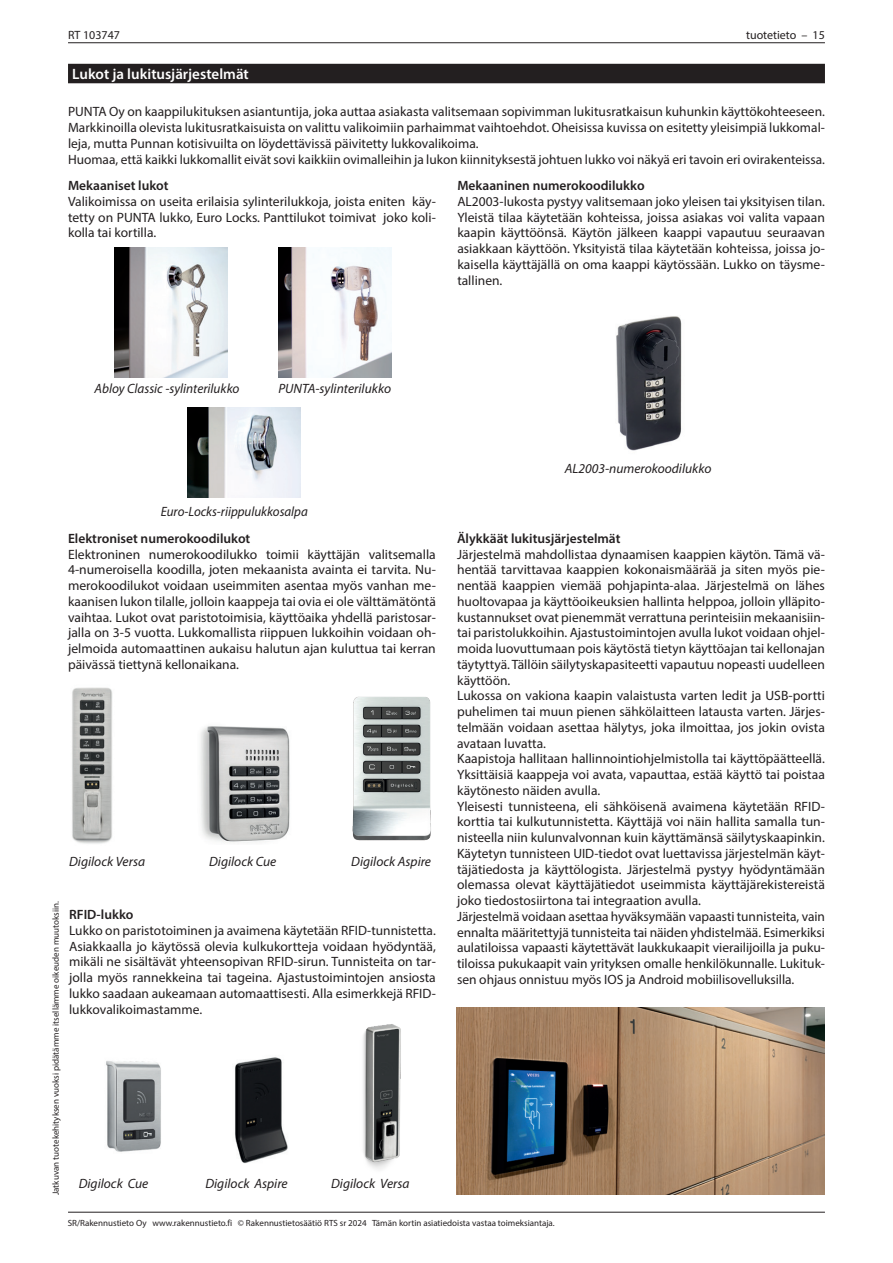
<style>
.page{position:relative;width:893px;height:1263px;background:#fff}
.page>*{position:absolute;margin:0;border:0;box-sizing:border-box;transform-origin:0 0}
.t1{font:600 15px "Myriad Pro";color:#fff}
.t2{font:13.5px/15.8px "Myriad Pro";color:#231f20;text-align:justify}
.t3{font:italic 13.5px "Myriad Pro";color:#231f20}
.t4{font:600 13.5px "Myriad Pro";color:#231f20}
.t5{font:italic 13.5px "Myriad Pro";color:#231f20;scale:.96 1}
.t6{font:12px "Myriad Pro";color:#231f20}
.t7{font:9px "Myriad Pro";color:#231f20}
</style>
<div class="page">
<hr style="left:68px;top:1212px;width:757px;height:1px;background:#231f20">
<hr style="left:68px;top:42px;width:757px;height:1px;background:#231f20">
<img style="left:115px;top:248px;width:112px;height:129px">
<img style="left:279px;top:248px;width:112px;height:129px">
<img style="left:188px;top:408px;width:112px;height:89px">
<img style="left:616px;top:316px;width:66px;height:135px">
<img style="left:72px;top:687px;width:41px;height:157px">
<img style="left:200px;top:726px;width:90px;height:117px">
<img style="left:352px;top:696px;width:79px;height:145px">
<div style="left:68px;top:64px;width:757px;height:19px;background:#231f20"></div>
<img style="left:106px;top:1061px;width:55px;height:91px">
<img style="left:235px;top:1057px;width:53px;height:106px">
<img style="left:363px;top:1024px;width:38px;height:145px">
<img style="left:457px;top:1008px;width:368px;height:187px">
<p class="t6" style="left:68px;top:27px;width:54px">RT 103747</p>
<p class="t6" style="left:746px;top:27px;width:80px">tuotetieto – 15</p>
<p class="t1" style="left:72px;top:64px;width:178px">Lukot ja lukitusjärjestelmät</p>
<p class="t2" style="left:68px;top:104px;width:758px;text-align:left">PUNTA Oy on kaappilukituksen asiantuntija, joka auttaa asiakasta valitsemaan sopivimman lukitusratkaisun kuhunkin käyttökohteeseen.<br>Markkinoilla olevista lukitusratkaisuista on valittu valikoimiin parhaimmat vaihtoehdot. Oheisissa kuvissa on esitetty yleisimpiä lukkomal&shy;leja, mutta Punnan kotisivuilta on löydettävissä päivitetty lukkovalikoima.<br>Huomaa, että kaikki lukkomallit eivät sovi kaikkiin ovimalleihin ja lukon kiinnityksestä johtuen lukko voi näkyä eri tavoin eri ovirakenteissa.</p>
<p class="t4" style="left:68px;top:177px;width:102px">Mekaaniset lukot</p>
<p class="t2" style="left:68px;top:193px;width:369px">Valikoimissa on useita erilaisia sylinterilukkoja, joista eniten käy&shy;tetty on PUNTA lukko, Euro Locks. Panttilukot toimivat joko koli&shy;kolla tai kortilla.</p>
<p class="t4" style="left:457px;top:177px;width:189px">Mekaaninen numerokoodilukko</p>
<p class="t2" style="left:457px;top:193px;width:369px">AL2003-lukosta pystyy valitsemaan joko yleisen tai yksityisen tilan.<br>Yleistä tilaa käytetään kohteissa, joissa asiakas voi valita vapaan kaapin käyttöönsä. Käytön jälkeen kaappi vapautuu seuraavan asiakkaan käyttöön. Yksityistä tilaa käytetään kohteissa, joissa jo&shy;kaisella käyttäjällä on oma kaappi käytössään. Lukko on täysme&shy;tallinen.</p>
<p class="t3" style="left:95px;top:380px;width:146px">Abloy Classic -sylinterilukko</p>
<p class="t3" style="left:278px;top:380px;width:114px">PUNTA-sylinterilukko</p>
<p class="t5" style="left:161px;top:503px;width:155px">Euro-Locks-riippulukkosalpa</p>
<p class="t4" style="left:68px;top:530px;width:184px">Elektroniset numerokoodilukot</p>
<p class="t2" style="left:68px;top:546px;width:369px">Elektroninen numerokoodilukko toimii käyttäjän valitsemalla 4-numeroisella koodilla, joten mekaanista avainta ei tarvita. Nu&shy;merokoodilukot voidaan useimmiten asentaa myös vanhan me&shy;kaanisen lukon tilalle, jolloin kaappeja tai ovia ei ole välttämätöntä vaihtaa. Lukot ovat paristotoimisia, käyttöaika yhdellä paristosar&shy;jalla on 3-5 vuotta. Lukkomallista riippuen lukkoihin voidaan oh&shy;jelmoida automaattinen aukaisu halutun ajan kuluttua tai kerran päivässä tiettynä kellonaikana.</p>
<p class="t3" style="left:69px;top:853px;width:77px">Digilock Versa</p>
<p class="t3" style="left:209px;top:853px;width:69px">Digilock Cue</p>
<p class="t3" style="left:351px;top:853px;width:81px">Digilock Aspire</p>
<p class="t7" style="left:50px;top:1195px;width:295px;rotate:-90deg">Jatkuvan tuotekehityksen vuoksi pidätämme itsellämme oikeuden muutoksiin.</p>
<p class="t4" style="left:69px;top:906px;width:66px">RFID-lukko</p>
<p class="t2" style="left:69px;top:922px;width:368px">Lukko on paristotoiminen ja avaimena käytetään RFID-tunnistetta.<br>Asiakkaalla jo käytössä olevia kulkukortteja voidaan hyödyntää, mikäli ne sisältävät yhteensopivan RFID-sirun. Tunnisteita on tar&shy;jolla myös rannekkeina tai tageina. Ajastustoimintojen ansiosta lukko saadaan aukeamaan automaattisesti. Alla esimerkkejä RFID&shy;lukkovalikoimastamme.</p>
<p class="t3" style="left:79px;top:1175px;width:71px">Digilock Cue</p>
<p class="t3" style="left:205px;top:1175px;width:84px">Digilock Aspire</p>
<p class="t3" style="left:331px;top:1175px;width:80px">Digilock Versa</p>
<p class="t3" style="left:565px;top:460px;width:148px">AL2003-numerokoodilukko</p>
<p class="t4" style="left:457px;top:530px;width:165px">Älykkäät lukitusjärjestelmät</p>
<p class="t2" style="left:457px;top:546px;width:369px;text-align:left">Järjestelmä mahdollistaa dynaamisen kaappien käytön. Tämä vä&shy;hentää tarvittavaa kaappien kokonaismäärää ja siten myös pie&shy;nentää kaappien viemää pohjapinta-alaa. Järjestelmä on lähes huoltovapaa ja käyttöoikeuksien hallinta helppoa, jolloin ylläpito&shy;kustannukset ovat pienemmät verrattuna perinteisiin mekaanisiin&shy;tai paristolukkoihin. Ajastustoimintojen avulla lukot voidaan ohjel&shy;moida luovuttumaan pois käytöstä tietyn käyttöajan tai kellonajan täytyttyä. Tällöin säilytyskapasiteetti vapautuu nopeasti uudelleen käyttöön.<br>Lukossa on vakiona kaapin valaistusta varten ledit ja USB-portti puhelimen tai muun pienen sähkölaitteen latausta varten. Järjes&shy;telmään voidaan asettaa hälytys, joka ilmoittaa, jos jokin ovista avataan luvatta.<br>Kaapistoja hallitaan hallinnointiohjelmistolla tai käyttöpäätteellä.<br>Yksittäisiä kaappeja voi avata, vapauttaa, estää käyttö tai poistaa käytönesto näiden avulla.<br>Yleisesti tunnisteena, eli sähköisenä avaimena käytetään RFID&shy;korttia tai kulkutunnistetta. Käyttäjä voi näin hallita samalla tun&shy;nisteella niin kulunvalvonnan kuin käyttämänsä säilytyskaapinkin.<br>Käytetyn tunnisteen UID-tiedot ovat luettavissa järjestelmän käyt&shy;täjätiedosta ja käyttölogista. Järjestelmä pystyy hyödyntämään olemassa olevat käyttäjätiedot useimmista käyttäjärekistereistä joko tiedostosiirtona tai integraation avulla.<br>Järjestelmä voidaan asettaa hyväksymään vapaasti tunnisteita, vain ennalta määritettyjä tunnisteita tai näiden yhdistelmää. Esimerkiksi aulatiloissa vapaasti käytettävät laukkukaapit vierailijoilla ja puku&shy;tiloissa pukukaapit vain yrityksen omalle henkilökunnalle. Lukituk&shy;sen ohjaus onnistuu myös IOS ja Android mobiilisovelluksilla.</p>
<p class="t7" style="left:68px;top:1217px;width:488px">SR/Rakennustieto Oy www.rakennustieto.fi © Rakennustietosäätiö RTS sr 2024 Tämän kortin asiatiedoista vastaa toimeksiantaja.</p>
</div>
